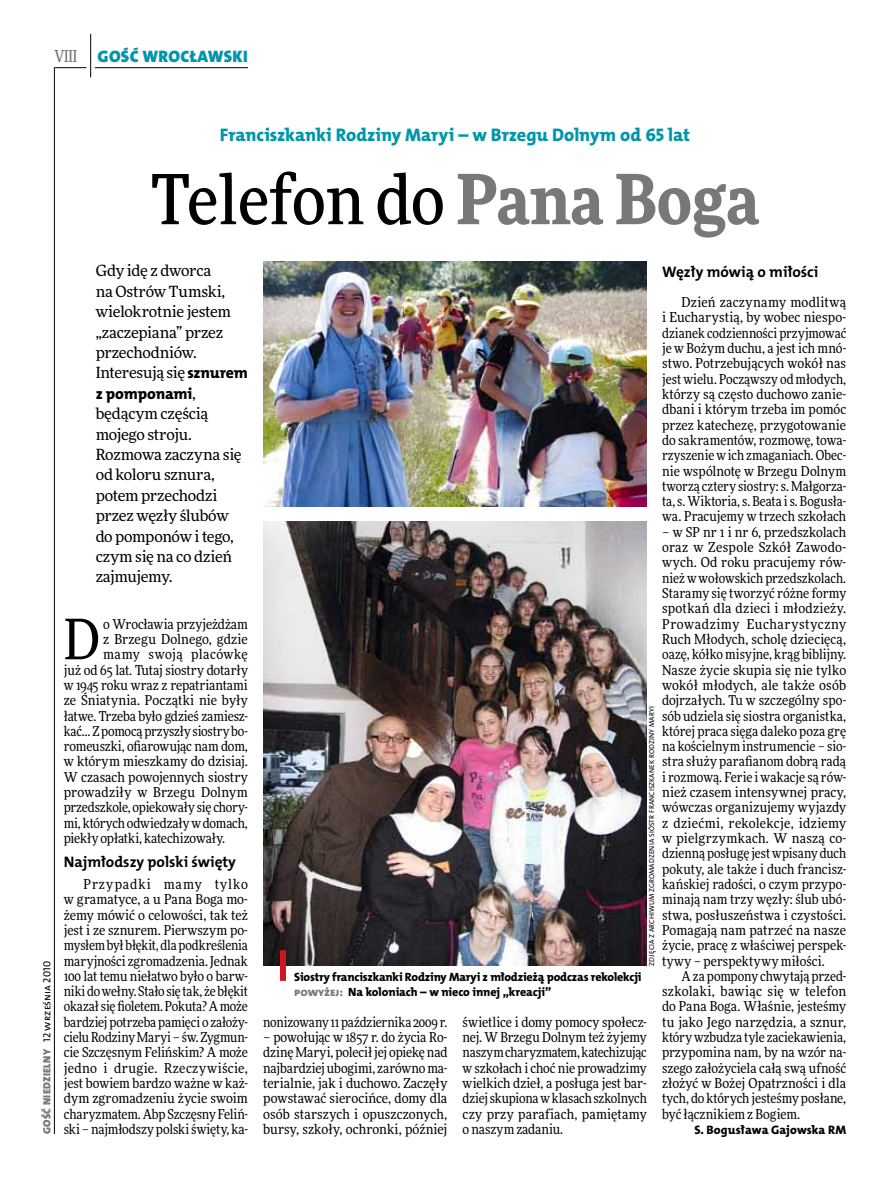
<style>
.page{position:relative;width:893px;height:1191px;background:#fff}
.page>*{position:absolute;margin:0;border:0;box-sizing:border-box;transform-origin:0 0}
.t1{font:500 69px "Freeday Narrow";color:#000}
.t2{font:55.95px "Freeday Narrow News";color:#000}
.t3{font:18.3px "The Mix HP8 Ex Bld";letter-spacing:-.005em;color:#0096aa}
.t4{font:16.65px "The Mix HP9 Blk";letter-spacing:.02em;color:#0096aa}
.t5{font:500 16.5px "Freeday Narrow";color:#787779;scale:.9 1}
.t6{font:15.75px "The Mix HP8 Ex Bld";letter-spacing:-.01em;color:#000}
.t7{font:15.45px/20.4px "Freeday News";letter-spacing:-.015em;color:#000}
.t8{font:15.3px "The Mix HP7 Bld";color:#000}
.t9{font:13.65px/15.3px "Freeday Narrow News";letter-spacing:-.005em;color:#000;text-align:justify}
.t10{font:13.65px "Freeday Narrow News";letter-spacing:.025em;color:#000}
.t11{font:12.3px "The Mix HP8 Ex Bld";letter-spacing:.005em;color:#000}
.t12{font:12px/15.3px "The Mix HP8 Ex Bld";letter-spacing:-.015em;color:#000}
.t13{font:10.5px "The Mix HP9 Blk";letter-spacing:.025em;color:#787779}
.t14{font:7.2px "The Mix HP5 Plain";letter-spacing:.015em;color:#000}
.s1{font-family:"The Mix HP5 Plain";color:#000}
.s2{font-weight:900;color:#787779}
.s3{font-family:"The Mix HP8 Ex Bld";font-size:15.75px}
.s4{font-family:"Freeday News";font-size:15.45px}
.s5{color:#787779}
</style>
<div class="page">
<hr style="left:54px;top:67px;width:1px;height:1067px;background:#000">
<hr style="left:90px;top:34px;width:1px;height:43px;background:#000">
<hr style="left:54px;top:67px;width:32px;height:1px;background:#000">
<hr style="left:95px;top:67px;width:153px;height:1px;background:#000">
<img style="left:263px;top:261px;width:384px;height:245px">
<img style="left:263px;top:521px;width:384px;height:444px">
<div style="left:280px;top:950px;width:6px;height:31px;background:#d3151f"></div>
<p class="t5" style="left:54px;top:46px;width:27px">VIII</p>
<p class="t4" style="left:98px;top:46px;width:152px">GOŚĆ WROCŁAWSKI</p>
<p class="t13" style="left:40px;top:1134px;width:174px;rotate:-90deg">GOŚĆ NIEDZIELNY <span class="s1">12 września 2010</span></p>
<h3 class="t3" style="left:220px;top:123px;width:471px">Franciszkanki Rodziny Maryi – w Brzegu Dolnym od 65 lat</h3>
<h1 class="t1" style="left:151px;top:156px;width:610px">Telefon do <span class="s2">Pana Boga</span></h1>
<p class="t7" style="left:96px;top:260px;width:154px">Gdy idę z dworca<br>na Ostrów Tumski, wielokrotnie jestem „zaczepiana” przez przechodniów.<br>Interesują się <span class="s3">sznurem</span></p>
<p class="t6" style="left:96px;top:383px;width:102px">z pomponami<span class="s4">,</span></p>
<p class="t7" style="left:96px;top:403px;width:148px">będącym częścią mojego stroju.<br>Rozmowa zaczyna się od koloru sznura, potem przechodzi przez węzły ślubów do pomponów i tego, czym się na co dzień zajmujemy.</p>
<h2 class="t2" style="left:64px;top:605px;width:38px">D</h2>
<p class="t9" style="left:103px;top:616px;width:146px">o Wrocławia przyjeżdżam</p>
<p class="t8" style="left:662px;top:262px;width:158px">Węzły mówią o miłości</p>
<p class="t9" style="left:662px;top:294px;width:186px;text-indent:20px">Dzień zaczynamy modlitwą i Eucharystią, by wobec niespo&shy;dzianek codzienności przyjmować je w Bożym duchu, a jest ich mnó&shy;stwo. Potrzebujących wokół nas jest wielu. Począwszy od młodych, którzy są często duchowo zanie&shy;dbani i którym trzeba im pomóc przez katechezę, przygotowanie do sakramentów, rozmowę, towa&shy;rzyszenie w ich zmaganiach. Obec&shy;nie wspólnotę w Brzegu Dolnym tworzą cztery siostry: s. Małgorza&shy;ta, s. Wiktoria, s. Beata i s. Bogusła&shy;wa. Pracujemy w trzech szkołach</p>
<p class="t9" style="left:662px;top:524px;width:186px">– w SP nr 1 i nr 6, przedszkolach oraz w Zespole Szkół Zawodo&shy;wych. Od roku pracujemy rów&shy;nież w wołowskich przedszkolach.<br>Staramy się tworzyć różne formy spotkań dla dzieci i młodzieży.<br>Prowadzimy Eucharystyczny Ruch Młodych, scholę dziecięcą, oazę, kółko misyjne, krąg biblijny.<br>Nasze życie skupia się nie tylko wokół młodych, ale także osób dojrzałych. Tu w szczególny spo&shy;sób udziela się siostra organistka, której praca sięga daleko poza grę na kościelnym instrumencie – sio&shy;stra służy parafianom dobrą radą i rozmową. Ferie i wakacje są rów&shy;nież czasem intensywnej pracy, wówczas organizujemy wyjazdy z dziećmi, rekolekcje, idziemy w pielgrzymkach. W naszą co&shy;dzienną posługę jest wpisany duch pokuty, ale także i duch francisz&shy;kańskiej radości, o czym przypo&shy;minają nam trzy węzły: ślub ubó&shy;stwa, posłuszeństwa i czystości.<br>Pomagają nam patrzeć na nasze życie, pracę z właściwej perspek&shy;tywy – perspektywy miłości.</p>
<p class="t9" style="left:662px;top:968px;width:186px;text-indent:20px">A za pompony chwytają przed&shy;szkolaki, bawiąc się w telefon do Pana Boga. Właśnie, jesteśmy tu jako Jego narzędzia, a sznur, który wzbudza tyle zaciekawienia, przypomina nam, by na wzór na&shy;szego założyciela całą swą ufność złożyć w Bożej Opatrzności i dla tych, do których jesteśmy posłane, być łącznikiem z Bogiem.</p>
<p class="t11" style="left:694px;top:1122px;width:153px">S. Bogusława Gajowska RM</p>
<p class="t9" style="left:103px;top:631px;width:146px">z Brzegu Dolnego, gdzie</p>
<p class="t10" style="left:103px;top:646px;width:146px">mamy swoją placówkę</p>
<p class="t9" style="left:64px;top:662px;width:186px">już od 65 lat. Tutaj siostry dotarły</p>
<p class="t9" style="left:64px;top:677px;width:186px">w 1945 roku wraz z repatriantami</p>
<p class="t9" style="left:64px;top:692px;width:186px">ze Śniatynia. Początki nie były</p>
<p class="t9" style="left:64px;top:708px;width:186px">łatwe. Trzeba było gdzieś zamiesz-</p>
<p class="t9" style="left:64px;top:723px;width:186px">kać… Z pomocą przyszły siostry bo-</p>
<p class="t9" style="left:64px;top:738px;width:186px">romeuszki, ofiarowując nam dom,</p>
<p class="t9" style="left:64px;top:754px;width:186px">w którym mieszkamy do dzisiaj.</p>
<p class="t9" style="left:64px;top:769px;width:186px">W czasach powojennych siostry</p>
<p class="t9" style="left:64px;top:784px;width:186px">prowadziły w Brzegu Dolnym</p>
<p class="t9" style="left:64px;top:799px;width:186px">przedszkole, opiekowały się chory-</p>
<p class="t9" style="left:64px;top:815px;width:186px">mi, których odwiedzały w domach,</p>
<p class="t9" style="left:64px;top:830px;width:163px">piekły opłatki, katechizowały.</p>
<p class="t8" style="left:64px;top:852px;width:174px">Najmłodszy polski święty</p>
<p class="t9" style="left:64px;top:876px;width:186px;text-indent:20px">Przypadki mamy tylko w gramatyce, a u Pana Boga mo&shy;żemy mówić o celowości, tak też jest i ze sznurem. Pierwszym po&shy;mysłem był błękit, dla podkreślenia maryjności zgromadzenia. Jednak 100 lat temu niełatwo było o barw&shy;niki do wełny. Stało się tak, że błękit okazał się fioletem. Pokuta? A może bardziej potrzeba pamięci o założy&shy;cielu Rodziny Maryi – św. Zygmun&shy;cie Szczęsnym Felińskim? A może jedno i drugie. Rzeczywiście, jest bowiem bardzo ważne w każ&shy;dym zgromadzeniu życie swoim charyzmatem. Abp Szczęsny Feliń&shy;ski – najmłodszy polski święty, ka-</p>
<p class="t14" style="left:647px;top:965px;width:259px;rotate:-90deg">Zdj ęcia z Archiwum Zgromadzenia Sióstr Franciszkan ek Rodziny Maryi</p>
<p class="t12" style="left:294px;top:969px;width:349px">Siostry franciszkanki Rodziny Maryi z młodzieżą podczas rekolekcji <span class="s5">powyżej:</span> Na koloniach – w nieco innej „kreacji”</p>
<p class="t9" style="left:263px;top:1014px;width:186px">nonizowany 11 października 2009 r.</p>
<p class="t9" style="left:263px;top:1029px;width:186px">– powołując w 1857 r. do życia Ro&shy;dzinę Maryi, polecił jej opiekę nad najbardziej ubogimi, zarówno ma&shy;terialnie, jak i duchowo. Zaczęły powstawać sierocińce, domy dla osób starszych i opuszczonych, bursy, szkoły, ochronki, później</p>
<p class="t9" style="left:463px;top:1014px;width:186px">świetlice i domy pomocy społecz&shy;nej. W Brzegu Dolnym też żyjemy naszym charyzmatem, katechizując w szkołach i choć nie prowadzimy wielkich dzieł, a posługa jest bar&shy;dziej skupiona w klasach szkolnych czy przy parafiach, pamiętamy o naszym zadaniu.</p>
</div>
